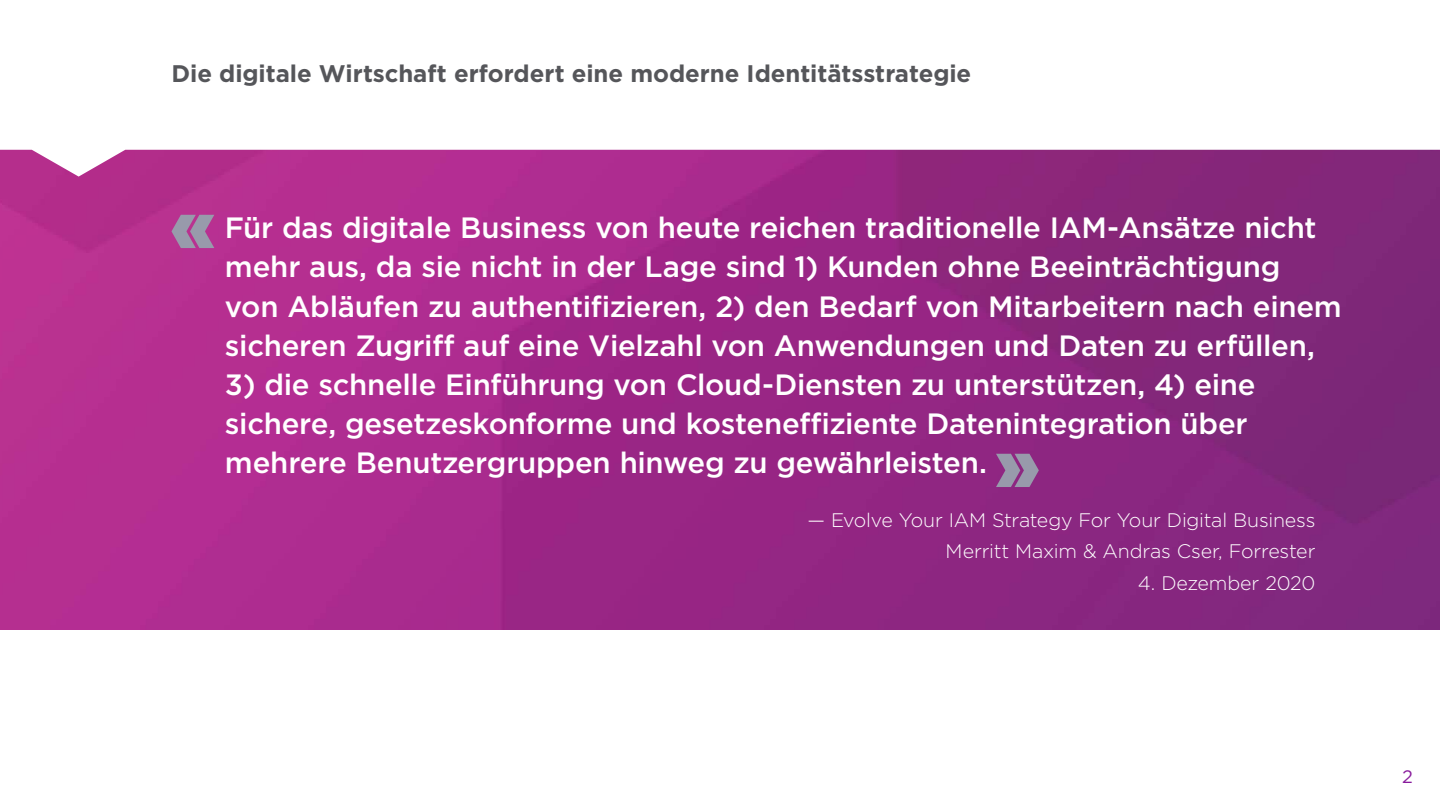
<style>
.page{position:relative;width:1440px;height:810px;background:#fff}
.page>*{position:absolute;margin:0;border:0;box-sizing:border-box;transform-origin:0 0}
.t1{font:500 29.4px/39.2px "Gotham";letter-spacing:-.01em;color:#fff}
.t2{font:700 24px "Gotham";letter-spacing:-.005em;color:#55565a}
.t3{font:300 19.58px/31.3px "Gotham";letter-spacing:-.01em;color:#fff;text-align:right}
.t4{font:18px "Gotham";color:#881b9c}
</style>
<div class="page">
<img style="left:0;top:150px;width:1440px;height:480px">
<svg style="left:171px;top:215px;width:43px;height:33px"></svg>
<svg style="left:996px;top:454px;width:43px;height:33px"></svg>
<p class="t2" style="left:171px;top:57px;width:801px">Die digitale Wirtschaft erfordert eine moderne Identitätsstrategie</p>
<p class="t1" style="left:225px;top:208px;width:1118px">Für das digitale Business von heute reichen traditionelle IAM-Ansätze nicht mehr aus, da sie nicht in der Lage sind 1) Kunden ohne Beeinträchtigung<br>von Abläufen zu authentifizieren, 2) den Bedarf von Mitarbeitern nach einem sicheren Zugriff auf eine Vielzahl von Anwendungen und Daten zu erfüllen,</p>
<p class="t1" style="left:225px;top:365px;width:1032px">3) die schnelle Einführung von Cloud-Diensten zu unterstützen, 4) eine sichere, gesetzeskonforme und kosteneffiziente Datenintegration über mehrere Benutzergruppen hinweg zu gewährleisten.</p>
<p class="t3" style="left:808px;top:504px;width:509px">— Evolve Your IAM Strategy For Your Digital Business<br>Merritt Maxim &amp; Andras Cser, Forrester</p>
<p class="t3" style="left:1138px;top:567px;width:179px">4. Dezember 2020</p>
<p class="t4" style="left:1402px;top:765px;width:12px">2</p>
</div>
